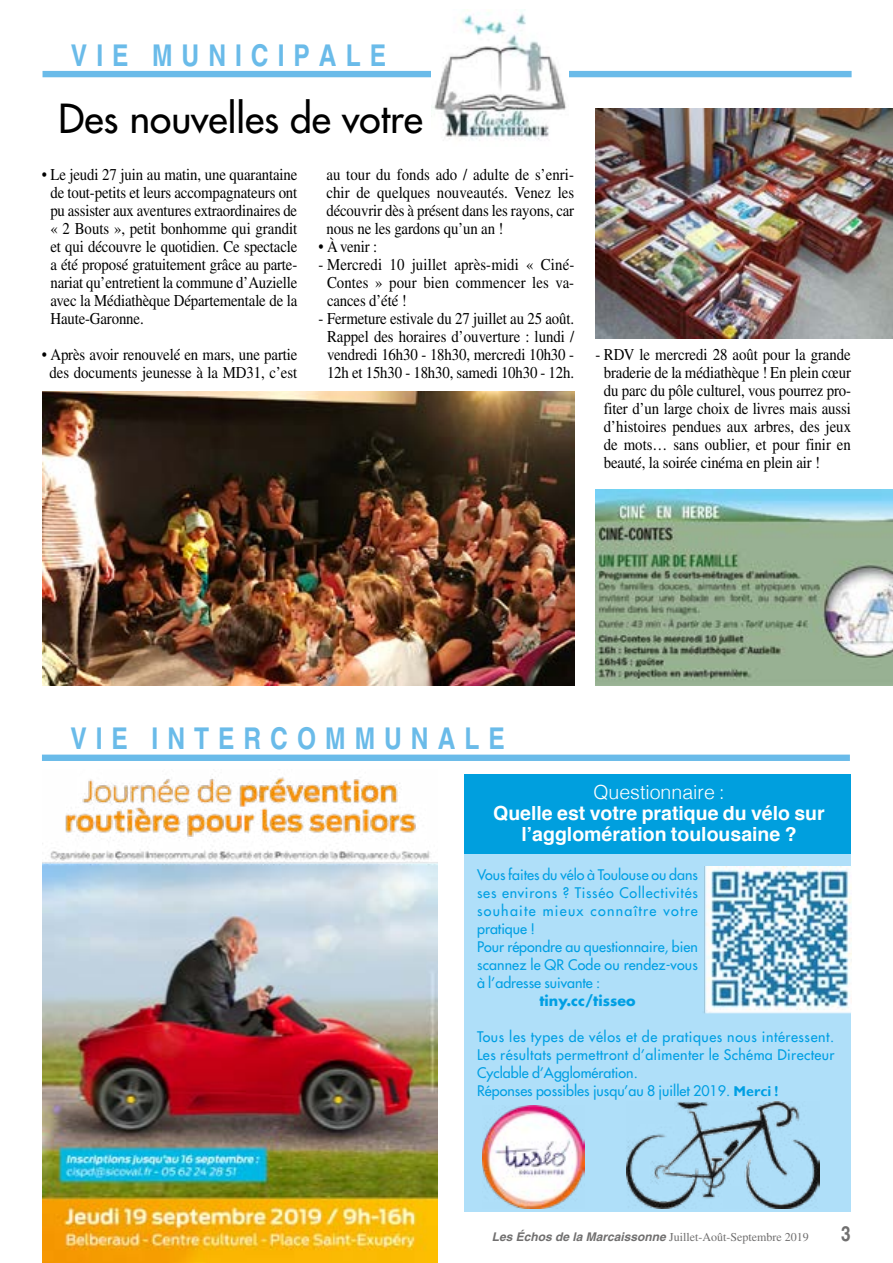
<style>
.page{position:relative;width:893px;height:1263px;background:#fff}
.page>*{position:absolute;margin:0;border:0;box-sizing:border-box;transform-origin:0 0}
.t1{font:39px "Futura";color:#000}
.t2{font:700 condensed 30px "Helvetica";letter-spacing:.3em;color:#6abbe9}
.t3{font:700 condensed 21px "Helvetica";color:#706f6f}
.t4{font:700 19.5px/21px "Helvetica";color:#fff;text-align:center}
.t5{font:300 19.5px "Helvetica";color:#fff}
.t6{font:16.5px/18px "Times";letter-spacing:-.01em;color:#000;text-align:justify;scale:.9 1}
.t7{font:14.25px/18px "Futura";letter-spacing:.01em;color:#009fe3}
.t8{font:14.25px/18px "Futura";letter-spacing:.03em;color:#009fe3}
.t9{font:700 14.25px "Futura";color:#009fe3}
.t10{font:12px "Times";color:#706f6f}
.s1{font-family:"Gill Sans";font-weight:700}
.s2{font-family:"Helvetica";font-weight:700;font-style:italic}
</style>
<div class="page">
<div style="left:43px;top:71px;width:809px;height:6px;background:#6abbe9"></div>
<div style="left:42px;top:754px;width:808px;height:7px;background:#6abbe9"></div>
<img style="left:432px;top:10px;width:137px;height:131px">
<img style="left:43px;top:391px;width:531px;height:294px">
<img style="left:595px;top:109px;width:298px;height:230px">
<img style="left:595px;top:489px;width:298px;height:196px">
<img style="left:43px;top:777px;width:395px;height:486px">
<div style="left:464px;top:774px;width:387px;height:438px;background:#009fde"></div>
<div style="left:464px;top:855px;width:387px;height:357px;background:#afdff9"></div>
<img style="left:704px;top:866px;width:147px;height:147px">
<img style="left:482px;top:1106px;width:103px;height:102px">
<img style="left:626px;top:1101px;width:193px;height:107px">
<h2 class="t2" style="left:71px;top:37px;width:317px">VIE MUNICIPALE</h2>
<h1 class="t1" style="left:59px;top:93px;width:366px">Des nouvelles de votre</h1>
<p class="t6" style="left:50px;top:165px;width:276px;text-indent:-9px">• Le jeudi 27 juin au matin, une quarantaine de tout-petits et leurs accompagnateurs ont pu assister aux aventures extraordinaires de « 2 Bouts », petit bonhomme qui grandit et qui découvre le quotidien. Ce spectacle a été proposé gratuitement grâce au parte&shy;nariat qu’entretient la commune d’Auzielle avec la Médiathèque Départementale de la Haute-Garonne.</p>
<p class="t6" style="left:42px;top:345px;width:285px;text-align:center">• Après avoir renouvelé en mars, une partie des documents jeunesse à la MD31, c’est</p>
<p class="t6" style="left:326px;top:165px;width:277px">au tour du fonds ado / adulte de s’enri&shy;chir de quelques nouveautés. Venez les découvrir dès à présent dans les rayons, car nous ne les gardons qu’un an !</p>
<p class="t6" style="left:319px;top:237px;width:67px">• À venir :</p>
<p class="t6" style="left:327px;top:255px;width:276px;text-indent:-8px">- Mercredi 10 juillet après-midi « Ciné-Contes » pour bien commencer les va&shy;cances d’été !</p>
<p class="t6" style="left:319px;top:309px;width:286px;text-align:center">- Fermeture estivale du 27 juillet au 25 août.<br>Rappel des horaires d’ouverture : lundi / vendredi 16h30 - 18h30, mercredi 10h30 - 12h et 15h30 - 18h30, samedi 10h30 - 12h.</p>
<p class="t6" style="left:604px;top:345px;width:276px;text-indent:-8px">- RDV le mercredi 28 août pour la grande braderie de la médiathèque ! En plein cœur du parc du pôle culturel, vous pourrez pro&shy;fiter d’un large choix de livres mais aussi d’histoires pendues aux arbres, des jeux de mots… sans oublier, et pour finir en beauté, la soirée cinéma en plein air !</p>
<h2 class="t2" style="left:70px;top:720px;width:436px">VIE INTERCOMMUNALE</h2>
<p class="t5" style="left:593px;top:776px;width:133px">Questionnaire :</p>
<p class="t4" style="left:493px;top:803px;width:333px">Quelle est votre pratique du vélo sur l’agglomération toulousaine ?</p>
<p class="t7" style="left:477px;top:865px;width:222px">Vous faites du vélo à Toulouse ou dans ses environs ? Tisséo Collectivités souhaite mieux connaître votre pratique !<br>Pour répondre au questionnaire, bien scannez le QR Code ou rendez-vous à l’adresse suivante :</p>
<p class="t9" style="left:539px;top:991px;width:97px">tiny.cc/tisseo</p>
<p class="t8" style="left:477px;top:1027px;width:359px">Tous les types de vélos et de pratiques nous intéressent.<br>Les résultats permettront d’alimenter le Schéma Directeur Cyclable d’Agglomération.<br>Réponses possibles jusqu’au 8 juillet 2019. <span class="s1">Merci !</span></p>
<p class="t10" style="left:492px;top:1230px;width:319px"><span class="s2">Les Échos de la Marcaissonne</span> Juillet-Août-Septembre 2019</p>
<p class="t3" style="left:841px;top:1221px;width:11px">3</p>
</div>
